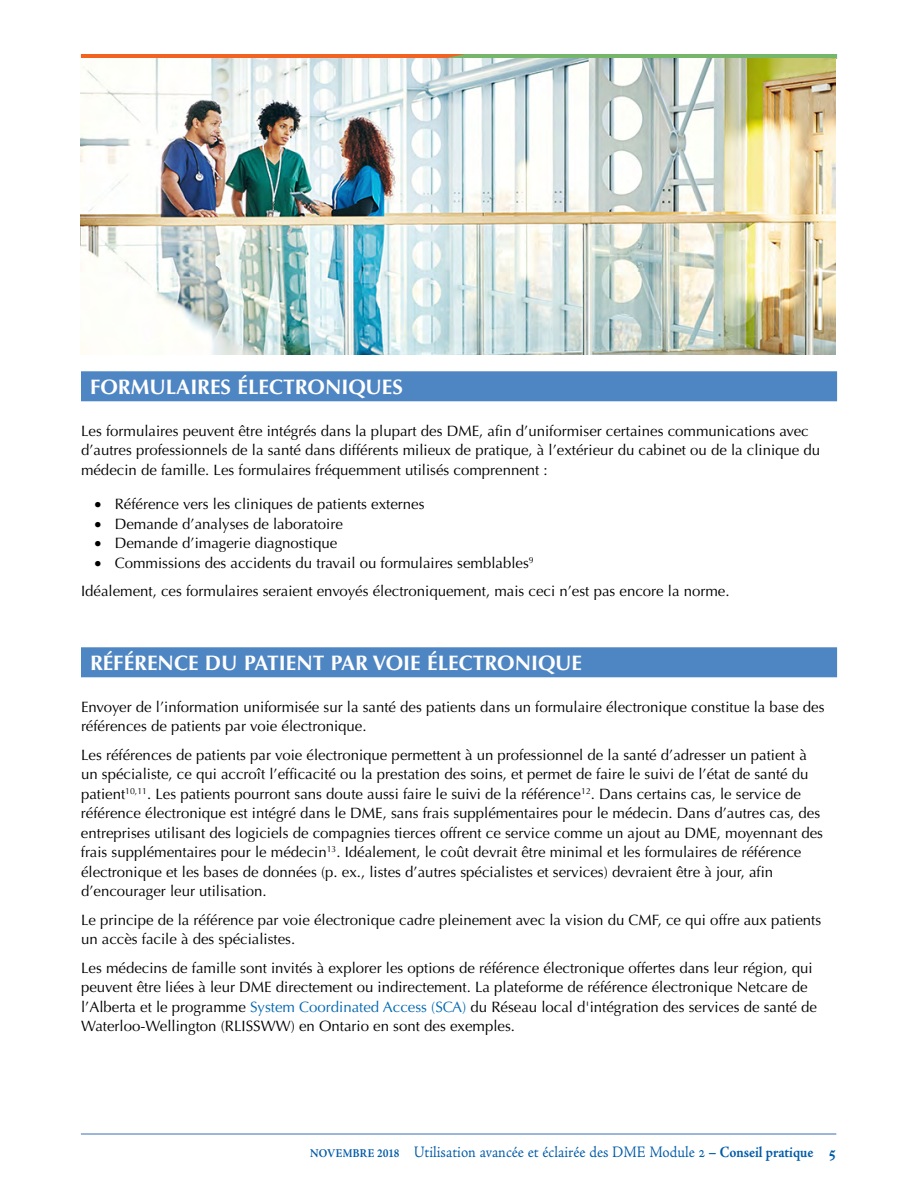
<style>
.page{position:relative;width:918px;height:1188px;background:#fff}
.page>*{position:absolute;margin:0;border:0;box-sizing:border-box;transform-origin:0 0}
.t1{font:700 21px "Optima";color:#fff}
.t2{font:15.75px "Adobe Jenson Pro Lt Capt";color:#005ba8;scale:.9 1}
.t3{font:15px/19.5px "Optima";color:#000}
.s1{color:#0067b1}
.s2{font-family:"Adobe Jenson Pro";font-weight:700;font-size:12px}
.s3{font-family:"Adobe Jenson Pro";font-weight:700}
.s4{font-family:"Adobe Jenson Pro";font-weight:700;font-size:18px}
</style>
<div class="page">
<hr style="left:81px;top:1134px;width:755px;height:1px;background:#3b6fb4">
<svg style="left:81px;top:54px;width:756px;height:5px;background:#ba9d62"></svg>
<img style="left:81px;top:59px;width:755px;height:295px">
<div style="left:81px;top:371px;width:756px;height:30px;background:#4e85c3"></div>
<div style="left:81px;top:647px;width:756px;height:30px;background:#4e85c3"></div>
<h1 class="t1" style="left:90px;top:374px;width:314px">FORMULAIRES ÉLECTRONIQUES</h1>
<p class="t3" style="left:81px;top:421px;width:741px">Les formulaires peuvent être intégrés dans la plupart des DME, afin d’uniformiser certaines communications avec d’autres professionnels de la santé dans différents milieux de pratique, à l’extérieur du cabinet ou de la clinique du médecin de famille. Les formulaires fréquemment utilisés comprennent :</p>
<p class="t3" style="left:94px;top:495px;width:332px">• Référence vers les cliniques de patients externes</p>
<p class="t3" style="left:94px;top:514px;width:250px">• Demande d’analyses de laboratoire</p>
<p class="t3" style="left:94px;top:534px;width:244px">• Demande d’imagerie diagnostique</p>
<p class="t3" style="left:81px;top:549px;width:650px;line-height:28.5px;text-indent:14px">• Commissions des accidents du travail ou formulaires semblables<sup>9<br></sup>Idéalement, ces formulaires seraient envoyés électroniquement, mais ceci n’est pas encore la norme.</p>
<h1 class="t1" style="left:90px;top:650px;width:494px">RÉFÉRENCE DU PATIENT PAR VOIE ÉLECTRONIQUE</h1>
<p class="t3" style="left:81px;top:697px;width:745px">Envoyer de l’information uniformisée sur la santé des patients dans un formulaire électronique constitue la base des références de patients par voie électronique.</p>
<p class="t3" style="left:81px;top:745px;width:744px">Les références de patients par voie électronique permettent à un professionnel de la santé d’adresser un patient à un spécialiste, ce qui accroît l’efficacité ou la prestation des soins, et permet de faire le suivi de l’état de santé du patient<sup>10,11</sup>. Les patients pourront sans doute aussi faire le suivi de la référence<sup>12</sup>. Dans certains cas, le service de référence électronique est intégré dans le DME, sans frais supplémentaires pour le médecin. Dans d’autres cas, des entreprises utilisant des logiciels de compagnies tierces offrent ce service comme un ajout au DME, moyennant des frais supplémentaires pour le médecin<sup>13</sup>. Idéalement, le coût devrait être minimal et les formulaires de référence électronique et les bases de données (p. ex., listes d’autres spécialistes et services) devraient être à jour, afin d’encourager leur utilisation.</p>
<p class="t3" style="left:81px;top:910px;width:742px">Le principe de la référence par voie électronique cadre pleinement avec la vision du CMF, ce qui offre aux patients un accès facile à des spécialistes.</p>
<p class="t3" style="left:81px;top:958px;width:738px">Les médecins de famille sont invités à explorer les options de référence électronique offertes dans leur région, qui peuvent être liées à leur DME directement ou indirectement. La plateforme de référence électronique Netcare de l’Alberta et le programme <span class="s1">System Coordinated Access (SCA)</span> du Réseau local d'intégration des services de santé de Waterloo-Wellington (RLISSWW) en Ontario en sont des exemples.</p>
<p class="t2" style="left:310px;top:1143px;width:586px"><span class="s2">NOVEMBRE 2018</span> Utilisation avancée et éclairée des DME Module 2 <span class="s3">– Conseil pratique</span> <span class="s4">5</span></p>
</div>
